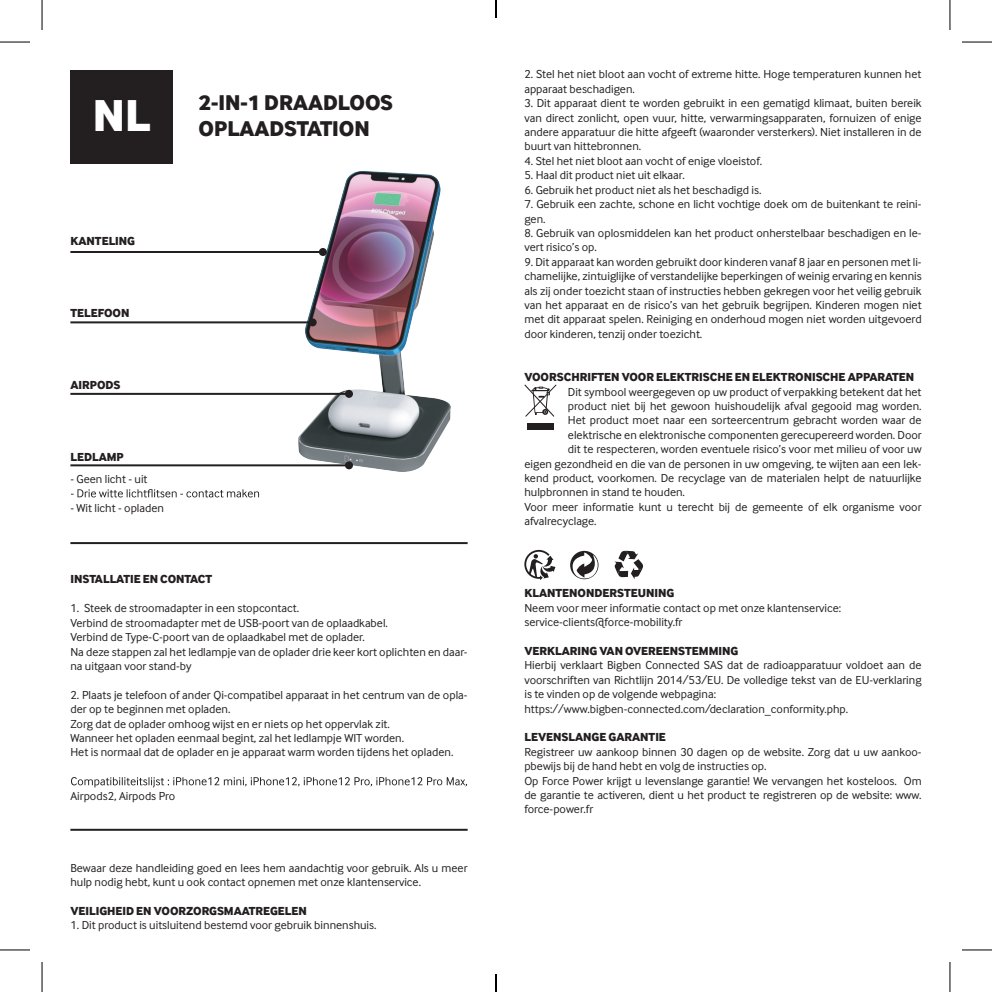
<style>
.page{position:relative;width:992px;height:992px;background:#fff}
.page>*{position:absolute;margin:0;border:0;box-sizing:border-box;transform-origin:0 0}
.t1{font:800 22px/26.4px "Inter Face";color:#231f20}
.t2{font:12px/14.4px "Inter Face";color:#231f20}
.t3{font:800 12px "Inter Face";color:#231f20}
</style>
<div class="page">
<svg style="left:71px;top:777px;width:396px;height:10px"></svg>
<div style="left:527px;top:423px;width:26px;height:6px;background:#231f20"></div>
<svg style="left:524px;top:384px;width:32px;height:32px"></svg>
<div style="left:70px;top:70px;width:103px;height:94px;background:#231f20"></div>
<svg style="left:71px;top:489px;width:188px;height:8px"></svg>
<img style="left:276px;top:171px;width:175px;height:301px">
<hr style="left:70px;top:251px;width:253px;height:2px;background:#231f20">
<div style="left:319px;top:248px;width:8px;height:8px;background:#231f20;border-radius:50%"></div>
<hr style="left:70px;top:321px;width:242px;height:2px;background:#231f20">
<div style="left:308px;top:318px;width:8px;height:8px;background:#231f20;border-radius:50%"></div>
<hr style="left:70px;top:393px;width:279px;height:2px;background:#231f20">
<div style="left:345px;top:390px;width:8px;height:8px;background:#231f20;border-radius:50%"></div>
<hr style="left:70px;top:464px;width:279px;height:2px;background:#231f20">
<div style="left:345px;top:461px;width:8px;height:8px;background:#231f20;border-radius:50%"></div>
<hr style="left:70px;top:828px;width:397px;height:2px;background:#231f20">
<hr style="left:70px;top:542px;width:397px;height:2px;background:#231f20">
<svg style="left:570px;top:550px;width:29px;height:30px"></svg>
<svg style="left:614px;top:550px;width:30px;height:29px"></svg>
<svg style="left:524px;top:549px;width:31px;height:31px"></svg>
<hr style="left:0;top:42px;width:30px;height:1px;background:#000">
<hr style="left:961px;top:42px;width:30px;height:1px;background:#000">
<hr style="left:0;top:949px;width:30px;height:1px;background:#000">
<hr style="left:961px;top:949px;width:30px;height:1px;background:#000">
<hr style="left:42px;top:0;width:1px;height:30px;background:#000">
<hr style="left:42px;top:961px;width:1px;height:30px;background:#000">
<hr style="left:949px;top:0;width:1px;height:30px;background:#000">
<hr style="left:949px;top:961px;width:1px;height:30px;background:#000">
<svg style="left:495px;top:0;width:1px;height:18px"></svg>
<svg style="left:495px;top:974px;width:1px;height:17px"></svg>
<h1 class="t1" style="left:93px;top:89px;width:301px;text-indent:106px">2-IN-1 DRAADLOOS<br><sup>NL</sup> OPLAADSTATION</h1>
<p class="t3" style="left:70px;top:233px;width:66px">KANTELING</p>
<p class="t3" style="left:70px;top:305px;width:61px">TELEFOON</p>
<p class="t3" style="left:70px;top:377px;width:52px">AIRPODS</p>
<p class="t3" style="left:70px;top:449px;width:55px">LEDLAMP</p>
<p class="t2" style="left:70px;top:471px;width:79px">- Geen licht - uit</p>
<p class="t2" style="left:70px;top:500px;width:95px">- Wit licht - opladen</p>
<p class="t3" style="left:70px;top:572px;width:143px">INSTALLATIE EN CONTACT</p>
<p class="t2" style="left:70px;top:600px;width:398px">1. Steek de stroomadapter in een stopcontact.<br>Verbind de stroomadapter met de USB-poort van de oplaadkabel.<br>Verbind de Type-C-poort van de oplaadkabel met de oplader.<br>Na deze stappen zal het ledlampje van de oplader drie keer kort oplichten en daar&shy;na uitgaan voor stand-by</p>
<p class="t2" style="left:70px;top:687px;width:398px">2. Plaats je telefoon of ander Qi-compatibel apparaat in het centrum van de opla&shy;der op te beginnen met opladen.<br>Zorg dat de oplader omhoog wijst en er niets op het oppervlak zit.<br>Wanneer het opladen eenmaal begint, zal het ledlampje WIT worden.<br>Het is normaal dat de oplader en je apparaat warm worden tijdens het opladen.</p>
<p class="t2" style="left:70px;top:788px;width:106px">Airpods2, Airpods Pro</p>
<p class="t2" style="left:70px;top:860px;width:398px">Bewaar deze handleiding goed en lees hem aandachtig voor gebruik. Als u meer hulp nodig hebt, kunt u ook contact opnemen met onze klantenservice.</p>
<p class="t3" style="left:70px;top:903px;width:238px">VEILIGHEID EN VOORZORGSMAATREGELEN</p>
<p class="t2" style="left:70px;top:917px;width:307px">1. Dit product is uitsluitend bestemd voor gebruik binnenshuis.</p>
<p class="t2" style="left:524px;top:67px;width:398px">2. Stel het niet bloot aan vocht of extreme hitte. Hoge temperaturen kunnen het apparaat beschadigen.</p>
<p class="t2" style="left:524px;top:96px;width:398px;text-align:justify">3. Dit apparaat dient te worden gebruikt in een gematigd klimaat, buiten bereik van direct zonlicht, open vuur, hitte, verwarmingsapparaten, fornuizen of enige andere apparatuur die hitte afgeeft (waaronder versterkers). Niet installeren in de buurt van hittebronnen.</p>
<p class="t2" style="left:524px;top:153px;width:239px">4. Stel het niet bloot aan vocht of enige vloeistof.</p>
<p class="t2" style="left:524px;top:168px;width:162px">5. Haal dit product niet uit elkaar.</p>
<p class="t2" style="left:524px;top:182px;width:238px">6. Gebruik het product niet als het beschadigd is.</p>
<p class="t2" style="left:524px;top:197px;width:398px">7. Gebruik een zachte, schone en licht vochtige doek om de buitenkant te reini&shy;gen.</p>
<p class="t2" style="left:524px;top:225px;width:398px">8. Gebruik van oplosmiddelen kan het product onherstelbaar beschadigen en le&shy;vert risico’s op.</p>
<p class="t2" style="left:524px;top:254px;width:399px;text-align:justify">9. Dit apparaat kan worden gebruikt door kinderen vanaf 8 jaar en personen met li&shy;chamelijke, zintuiglijke of verstandelijke beperkingen of weinig ervaring en kennis als zij onder toezicht staan of instructies hebben gekregen voor het veilig gebruik van het apparaat en de risico’s van het gebruik begrijpen. Kinderen mogen niet met dit apparaat spelen. Reiniging en onderhoud mogen niet worden uitgevoerd door kinderen, tenzij onder toezicht.</p>
<p class="t3" style="left:524px;top:369px;width:391px">VOORSCHRIFTEN VOOR ELEKTRISCHE EN ELEKTRONISCHE APPARATEN</p>
<p class="t2" style="left:567px;top:384px;width:355px">Dit symbool weergegeven op uw product of verpakking betekent dat het</p>
<p class="t2" style="left:567px;top:398px;width:355px">product niet bij het gewoon huishoudelijk afval gegooid mag worden.</p>
<p class="t2" style="left:567px;top:413px;width:355px">Het product moet naar een sorteercentrum gebracht worden waar de</p>
<p class="t2" style="left:567px;top:427px;width:355px">elektrische en elektronische componenten gerecupereerd worden. Door</p>
<p class="t2" style="left:567px;top:441px;width:355px">dit te respecteren, worden eventuele risico’s voor met milieu of voor uw</p>
<p class="t2" style="left:524px;top:456px;width:398px">eigen gezondheid en die van de personen in uw omgeving, te wijten aan een lek-</p>
<p class="t2" style="left:524px;top:470px;width:398px">kend product, voorkomen. De recyclage van de materialen helpt de natuurlijke</p>
<p class="t2" style="left:524px;top:485px;width:162px">hulpbronnen in stand te houden.</p>
<p class="t2" style="left:524px;top:499px;width:398px">Voor meer informatie kunt u terecht bij de gemeente of elk organisme voor</p>
<p class="t2" style="left:524px;top:513px;width:74px">afvalrecyclage.</p>
<p class="t3" style="left:524px;top:585px;width:151px">KLANTENONDERSTEUNING</p>
<p class="t2" style="left:524px;top:600px;width:318px">Neem voor meer informatie contact op met onze klantenservice: service-clients@force-mobility.fr</p>
<p class="t3" style="left:524px;top:643px;width:215px">VERKLARING VAN OVEREENSTEMMING</p>
<p class="t2" style="left:524px;top:657px;width:398px">Hierbij verklaart Bigben Connected SAS dat de radioapparatuur voldoet aan de voorschriften van Richtlijn 2014/53/EU. De volledige tekst van de EU-verklaring is te vinden op de volgende webpagina: https://www.bigben-connected.com/declaration_conformity.php.</p>
<p class="t3" style="left:524px;top:729px;width:143px">LEVENSLANGE GARANTIE</p>
<p class="t2" style="left:524px;top:744px;width:398px">Registreer uw aankoop binnen 30 dagen op de website. Zorg dat u uw aankoo&shy;pbewijs bij de hand hebt en volg de instructies op.<br>Op Force Power krijgt u levenslange garantie! We vervangen het kosteloos. Om de garantie te activeren, dient u het product te registreren op de website: www. force-power.fr</p>
</div>
